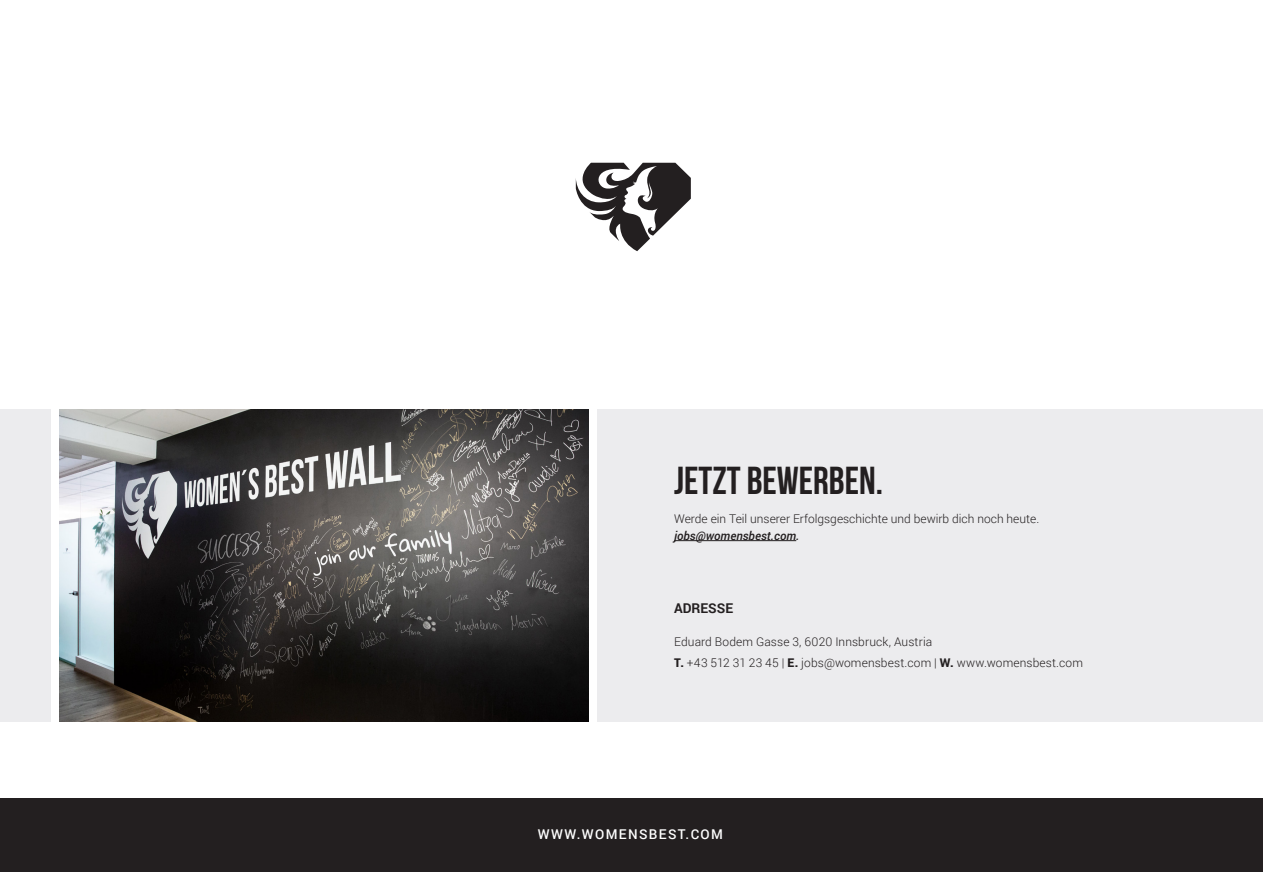
<style>
.page{position:relative;width:1263px;height:893px;background:#fff}
.page>*{position:absolute;margin:0;border:0;box-sizing:border-box;transform-origin:0 0}
.t1{font:700 39px "Bebas Neue";color:#231f20}
.t2{font:500 13.5px "Roboto";letter-spacing:.1em;color:#fff}
.t3{font:700 13.5px "Roboto";color:#231f20}
.t4{font:300 12px/21px "Roboto";color:#231f20}
.t5{font:italic 500 12px "Roboto";color:#231f20}
.s1{font-weight:900}
</style>
<div class="page">
<div style="left:0;top:409px;width:51px;height:313px;background:#ececee"></div>
<div style="left:597px;top:409px;width:666px;height:313px;background:#ececee"></div>
<img style="left:60px;top:409px;width:529px;height:313px">
<div style="left:0;top:798px;width:1263px;height:74px;background:#231f20"></div>
<svg style="left:575px;top:163px;width:116px;height:88px"></svg>
<hr style="left:674px;top:540px;width:122px;height:1px;background:#231f20">
<h1 class="t1" style="left:674px;top:459px;width:210px">JETZT BEWERBEN.</h1>
<p class="t4" style="left:674px;top:508px;width:367px">Werde ein Teil unserer Erfolgsgeschichte und bewirb dich noch heute.</p>
<p class="t5" style="left:674px;top:527px;width:127px">jobs@womensbest.com.</p>
<p class="t3" style="left:674px;top:599px;width:61px">ADRESSE</p>
<p class="t4" style="left:674px;top:630px;width:410px">Eduard Bodem Gasse 3, 6020 Innsbruck, Austria<br><span class="s1">T.</span> +43 512 31 23 45 | <span class="s1">E.</span> jobs@womensbest.com | <span class="s1">W.</span> www.womensbest.com</p>
<p class="t2" style="left:538px;top:825px;width:187px">WWW.WOMENSBEST.COM</p>
</div>
